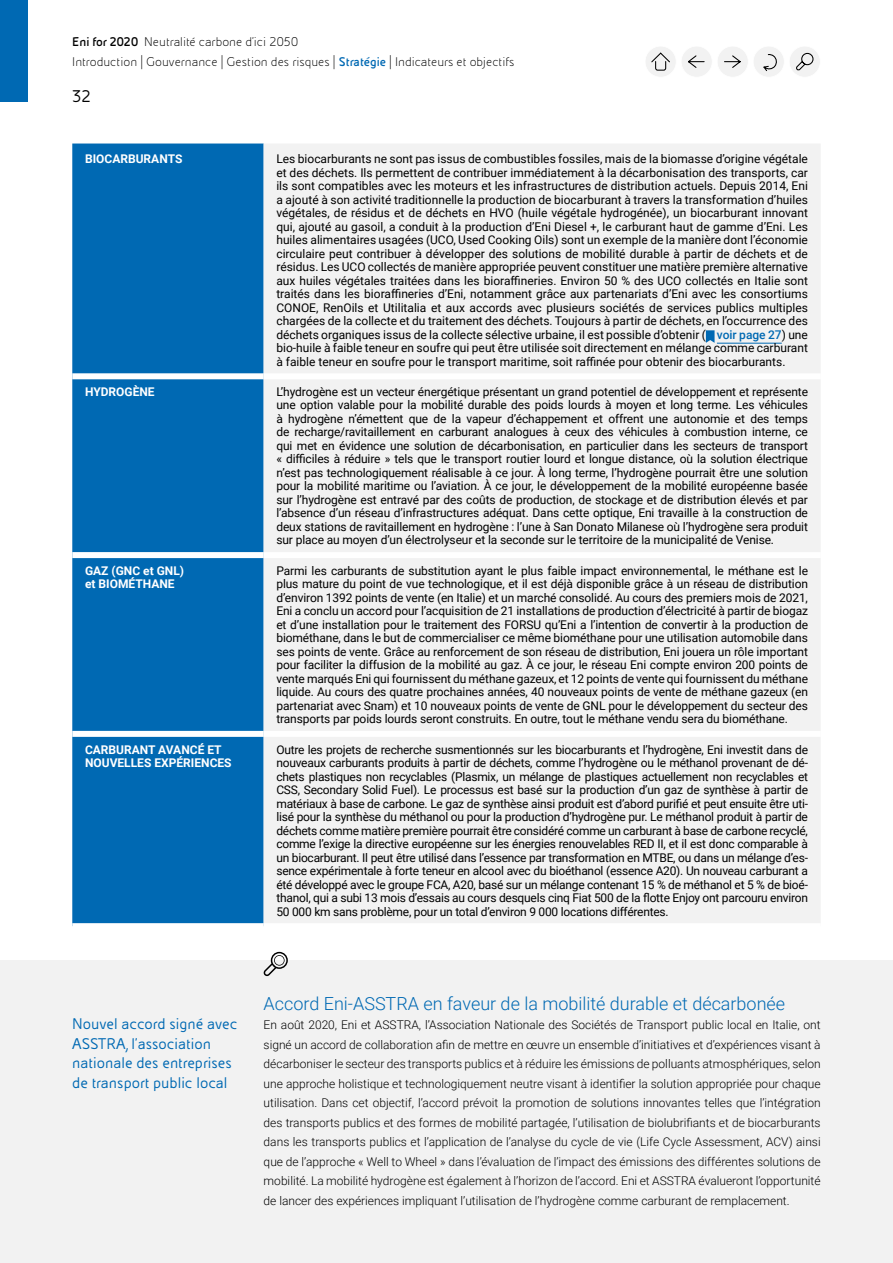
<style>
.page{position:relative;width:893px;height:1263px;background:#fff}
.page>*{position:absolute;margin:0;border:0;box-sizing:border-box;transform-origin:0 0}
.t1{font:300 18px "Roboto";color:#0069b3}
.t2{font:18px "Eni Exp";color:#000}
.t3{font:16.5px/19.5px "Eni Exp";color:#0069b3}
.t4{font:300 13.5px/19.8px "Eni Exp";color:#000}
.t5{font:12px/13.5px "Roboto";letter-spacing:-.01em;color:#000;text-align:justify}
.t6{font:300 12px/19.5px "Roboto";color:#000;text-align:justify}
.t7{font:700 12px/13.5px "Roboto";color:#fff}
.s1{font-weight:700}
.s2{font-weight:700;color:#0069b3}
.s3{font-weight:500;color:#0069b3}
</style>
<div class="page">
<div style="left:0;top:0;width:28px;height:102px;background:#0069b3"></div>
<div style="left:72px;top:144px;width:192px;height:779px;background:#0069b3"></div>
<div style="left:264px;top:144px;width:556px;height:779px;background:#f2f2f2"></div>
<div style="left:72px;top:373px;width:192px;height:6px;background:#fff"></div>
<div style="left:264px;top:373px;width:557px;height:6px;background:#fff"></div>
<div style="left:72px;top:552px;width:192px;height:6px;background:#fff"></div>
<div style="left:264px;top:552px;width:557px;height:6px;background:#fff"></div>
<div style="left:72px;top:731px;width:192px;height:6px;background:#fff"></div>
<div style="left:264px;top:731px;width:557px;height:6px;background:#fff"></div>
<hr style="left:717px;top:343px;width:65px;height:1px;background:#0069b3">
<svg style="left:706px;top:330px;width:8px;height:13px"></svg>
<div style="left:0;top:960px;width:893px;height:303px;background:#f2f2f2"></div>
<svg style="left:263px;top:952px;width:25px;height:24px"></svg>
<svg style="left:646px;top:47px;width:174px;height:30px"></svg>
<p class="t4" style="left:72px;top:32px;width:444px"><span class="s1">Eni for 2020</span> Neutralité carbone d’ici 2050<br>Introduction | Gouvernance | Gestion des risques | <span class="s2">Stratégie</span> | Indicateurs et objectifs</p>
<h1 class="t2" style="left:72px;top:87px;width:20px">32</h1>
<p class="t7" style="left:85px;top:152px;width:99px">BIOCARBURANTS</p>
<p class="t5" style="left:276px;top:152px;width:533px">Les biocarburants ne sont pas issus de combustibles fossiles, mais de la biomasse d’origine végétale et des déchets. Ils permettent de contribuer immédiatement à la décarbonisation des transports, car ils sont compatibles avec les moteurs et les infrastructures de distribution actuels. Depuis 2014, Eni a ajouté à son activité traditionnelle la production de biocarburant à travers la transformation d’huiles végétales, de résidus et de déchets en HVO (huile végétale hydrogénée), un biocarburant innovant qui, ajouté au gasoil, a conduit à la production d’Eni Diesel +, le carburant haut de gamme d’Eni. Les huiles alimentaires usagées (UCO, Used Cooking Oils) sont un exemple de la manière dont l’économie circulaire peut contribuer à développer des solutions de mobilité durable à partir de déchets et de résidus. Les UCO collectés de manière appropriée peuvent constituer une matière première alternative aux huiles végétales traitées dans les bioraffineries. Environ 50 % des UCO collectés en Italie sont traités dans les bioraffineries d’Eni, notamment grâce aux partenariats d’Eni avec les consortiums CONOE, RenOils et Utilitalia et aux accords avec plusieurs sociétés de services publics multiples chargées de la collecte et du traitement des déchets. Toujours à partir de déchets, en l’occurrence des déchets organiques issus de la collecte sélective urbaine, il est possible d’obtenir ( <span class="s3">voir page 27</span>) une bio-huile à faible teneur en soufre qui peut être utilisée soit directement en mélange comme carburant à faible teneur en soufre pour le transport maritime, soit raffinée pour obtenir des biocarburants.</p>
<p class="t7" style="left:85px;top:384px;width:71px">HYDROGÈNE</p>
<p class="t5" style="left:276px;top:384px;width:533px">L’hydrogène est un vecteur énergétique présentant un grand potentiel de développement et représente une option valable pour la mobilité durable des poids lourds à moyen et long terme. Les véhicules à hydrogène n’émettent que de la vapeur d’échappement et offrent une autonomie et des temps de recharge/ravitaillement en carburant analogues à ceux des véhicules à combustion interne, ce qui met en évidence une solution de décarbonisation, en particulier dans les secteurs de transport « difficiles à réduire » tels que le transport routier lourd et longue distance, où la solution électrique n’est pas technologiquement réalisable à ce jour. À long terme, l’hydrogène pourrait être une solution pour la mobilité maritime ou l’aviation. À ce jour, le développement de la mobilité européenne basée sur l’hydrogène est entravé par des coûts de production, de stockage et de distribution élevés et par l’absence d’un réseau d’infrastructures adéquat. Dans cette optique, Eni travaille à la construction de deux stations de ravitaillement en hydrogène : l’une à San Donato Milanese où l’hydrogène sera produit sur place au moyen d’un électrolyseur et la seconde sur le territoire de la municipalité de Venise.</p>
<p class="t7" style="left:85px;top:563px;width:101px">GAZ (GNC et GNL) et BIOMÉTHANE</p>
<p class="t5" style="left:276px;top:563px;width:533px">Parmi les carburants de substitution ayant le plus faible impact environnemental, le méthane est le plus mature du point de vue technologique, et il est déjà disponible grâce à un réseau de distribution d’environ 1392 points de vente (en Italie) et un marché consolidé. Au cours des premiers mois de 2021, Eni a conclu un accord pour l’acquisition de 21 installations de production d’électricité à partir de biogaz et d’une installation pour le traitement des FORSU qu’Eni a l’intention de convertir à la production de biométhane, dans le but de commercialiser ce même biométhane pour une utilisation automobile dans ses points de vente. Grâce au renforcement de son réseau de distribution, Eni jouera un rôle important pour faciliter la diffusion de la mobilité au gaz. À ce jour, le réseau Eni compte environ 200 points de vente marqués Eni qui fournissent du méthane gazeux, et 12 points de vente qui fournissent du méthane liquide. Au cours des quatre prochaines années, 40 nouveaux points de vente de méthane gazeux (en partenariat avec Snam) et 10 nouveaux points de vente de GNL pour le développement du secteur des transports par poids lourds seront construits. En outre, tout le méthane vendu sera du biométhane.</p>
<p class="t7" style="left:85px;top:742px;width:148px">CARBURANT AVANCÉ ET<br>NOUVELLES EXPÉRIENCES</p>
<p class="t5" style="left:276px;top:742px;width:533px">Outre les projets de recherche susmentionnés sur les biocarburants et l’hydrogène, Eni investit dans de nouveaux carburants produits à partir de déchets, comme l’hydrogène ou le méthanol provenant de dé&shy;chets plastiques non recyclables (Plasmix, un mélange de plastiques actuellement non recyclables et CSS, Secondary Solid Fuel). Le processus est basé sur la production d’un gaz de synthèse à partir de matériaux à base de carbone. Le gaz de synthèse ainsi produit est d’abord purifié et peut ensuite être uti&shy;lisé pour la synthèse du méthanol ou pour la production d’hydrogène pur. Le méthanol produit à partir de déchets comme matière première pourrait être considéré comme un carburant à base de carbone recyclé, comme l’exige la directive européenne sur les énergies renouvelables RED II, et il est donc comparable à un biocarburant. Il peut être utilisé dans l’essence par transformation en MTBE, ou dans un mélange d’es&shy;sence expérimentale à forte teneur en alcool avec du bioéthanol (essence A20). Un nouveau carburant a été développé avec le groupe FCA, A20, basé sur un mélange contenant 15 % de méthanol et 5 % de bioé&shy;thanol, qui a subi 13 mois d’essais au cours desquels cinq Fiat 500 de la flotte Enjoy ont parcouru environ 50 000 km sans problème, pour un total d’environ 9 000 locations différentes.</p>
<h2 class="t3" style="left:72px;top:1014px;width:167px">Nouvel accord signé avec<br>ASSTRA, l’association nationale des entreprises de transport public local</h2>
<h1 class="t1" style="left:264px;top:990px;width:523px">Accord Eni-ASSTRA en faveur de la mobilité durable et décarbonée</h1>
<p class="t6" style="left:264px;top:1015px;width:559px">En août 2020, Eni et ASSTRA, l’Association Nationale des Sociétés de Transport public local en Italie, ont signé un accord de collaboration afin de mettre en œuvre un ensemble d’initiatives et d’expériences visant à décarboniser le secteur des transports publics et à réduire les émissions de polluants atmosphériques, selon une approche holistique et technologiquement neutre visant à identifier la solution appropriée pour chaque utilisation. Dans cet objectif, l’accord prévoit la promotion de solutions innovantes telles que l’intégration des transports publics et des formes de mobilité partagée, l’utilisation de biolubrifiants et de biocarburants dans les transports publics et l’application de l’analyse du cycle de vie (Life Cycle Assessment, ACV) ainsi que de l’approche « Well to Wheel » dans l’évaluation de l’impact des émissions des différentes solutions de mobilité. La mobilité hydrogène est également à l’horizon de l’accord. Eni et ASSTRA évalueront l’opportunité de lancer des expériences impliquant l’utilisation de l’hydrogène comme carburant de remplacement.</p>
</div>
